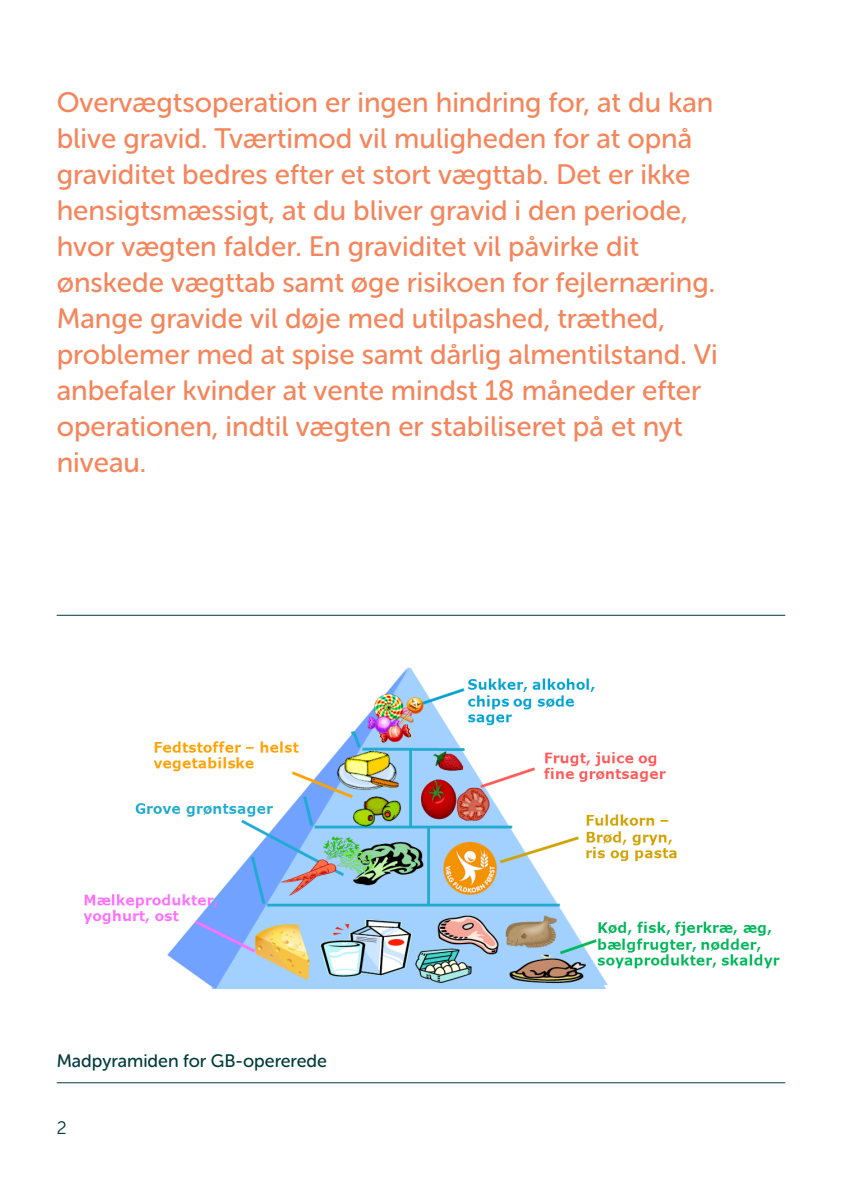
<style>
.page{position:relative;width:842px;height:1191px;background:#fff}
.page>*{position:absolute;margin:0;border:0;box-sizing:border-box;transform-origin:0 0}
.Indledning{font:28px/36px "Museo Sans Rounded 500";color:#f5855b}
.note_ml_rubrik{font:18px "Museo Sans Rounded 500";color:#003b3c}
.t1{font:18px "Museo Sans Rounded 300";color:#003b3c}
</style>
<div class="page">
<img style="left:83px;top:667px;width:696px;height:322px">
<hr style="left:57px;top:1082px;width:728px;height:1px;background:#003b3c">
<hr style="left:57px;top:615px;width:728px;height:1px;background:#003b3c">
<p class="Indledning" style="left:57px;top:84px;width:663px">Overvægtsoperation er ingen hindring for, at du kan blive gravid. Tværtimod vil muligheden for at opnå graviditet bedres efter et stort vægttab. Det er ikke hensigtsmæssigt, at du bliver gravid i den periode, hvor vægten falder. En graviditet vil påvirke dit ønskede vægttab samt øge risikoen for fejlernæring.<br>Mange gravide vil døje med utilpashed, træthed, problemer med at spise samt dårlig almentilstand. Vi anbefaler kvinder at vente mindst 18 måneder efter operationen, indtil vægten er stabiliseret på et nyt niveau.</p>
<p class="note_ml_rubrik" style="left:57px;top:1051px;width:272px">Madpyramiden for GB-opererede</p>
<p class="t1" style="left:57px;top:1118px;width:11px">2</p>
</div>
